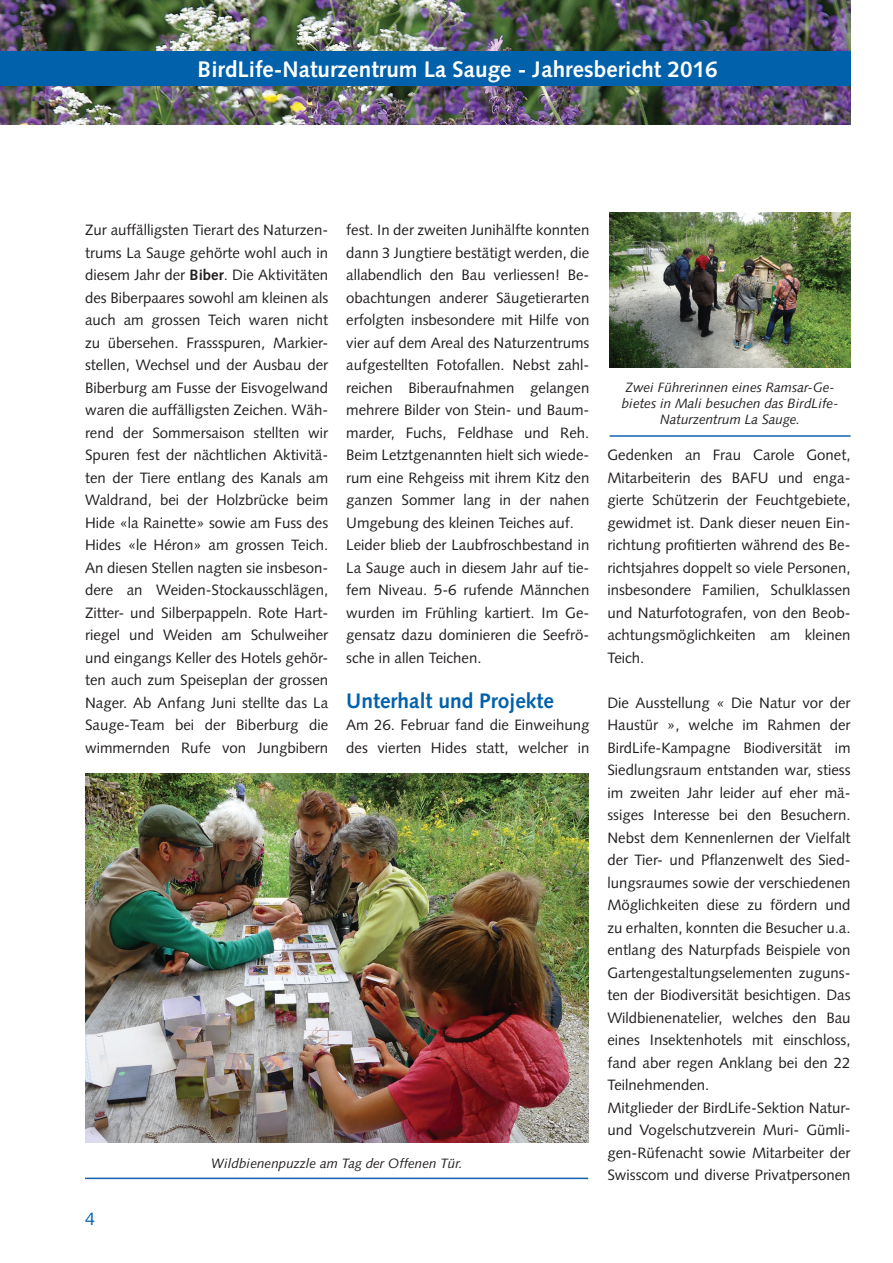
<style>
.page{position:relative;width:893px;height:1263px;background:#fff}
.page>*{position:absolute;margin:0;border:0;box-sizing:border-box;transform-origin:0 0}
.t1{font:700 22.5px "Syntax LT";color:#fff}
.t2{font:700 21px "Syntax LT";color:#0161aa}
.t3{font:18px "Syntax LT";color:#0161aa}
.t4{font:15px/22.5px "Syntax LT";color:#231f20}
.t5{font:italic 13.5px/16.2px "Syntax LT";color:#231f20;text-align:center}
.s1{font-weight:700}
</style>
<div class="page">
<img style="left:0;top:0;width:850px;height:125px">
<div style="left:0;top:51px;width:850px;height:34px;background:#0161aa"></div>
<img style="left:85px;top:773px;width:503px;height:369px">
<hr style="left:85px;top:1177px;width:503px;height:2px;background:#1361ab">
<img style="left:609px;top:213px;width:242px;height:155px">
<hr style="left:610px;top:435px;width:241px;height:2px;background:#1361ab">
<h1 class="t1" style="left:198px;top:56px;width:522px">BirdLife-Naturzentrum La Sauge - Jahresbericht 2016</h1>
<p class="t4" style="left:85px;top:219px;width:245px;text-align:justify">Zur auffälligsten Tierart des Naturzen&shy;trums La Sauge gehörte wohl auch in diesem Jahr der <span class="s1">Biber</span>. Die Aktivitäten des Biberpaares sowohl am kleinen als auch am grossen Teich waren nicht zu übersehen. Frassspuren, Markier&shy;stellen, Wechsel und der Ausbau der Biberburg am Fusse der Eisvogelwand waren die auffälligsten Zeichen. Wäh&shy;rend der Sommersaison stellten wir Spuren fest der nächtlichen Aktivitä&shy;ten der Tiere entlang des Kanals am Waldrand, bei der Holzbrücke beim Hide «la Rainette» sowie am Fuss des Hides «le Héron» am grossen Teich.<br>An diesen Stellen nagten sie insbeson&shy;dere an Weiden-Stockausschlägen, Zitter- und Silberpappeln. Rote Hart&shy;riegel und Weiden am Schulweiher und eingangs Keller des Hotels gehör&shy;ten auch zum Speiseplan der grossen Nager. Ab Anfang Juni stellte das La Sauge-Team bei der Biberburg die wimmernden Rufe von Jungbibern</p>
<p class="t4" style="left:346px;top:219px;width:245px">fest. In der zweiten Junihälfte konnten dann 3 Jungtiere bestätigt werden, die allabendlich den Bau verliessen! Be&shy;obachtungen anderer Säugetierarten erfolgten insbesondere mit Hilfe von vier auf dem Areal des Naturzentrums aufgestellten Fotofallen. Nebst zahl&shy;reichen Biberaufnahmen gelangen mehrere Bilder von Stein- und Baum&shy;marder, Fuchs, Feldhase und Reh.<br>Beim Letztgenannten hielt sich wiede&shy;rum eine Rehgeiss mit ihrem Kitz den ganzen Sommer lang in der nahen Umgebung des kleinen Teiches auf.<br>Leider blieb der Laubfroschbestand in La Sauge auch in diesem Jahr auf tie&shy;fem Niveau. 5-6 rufende Männchen wurden im Frühling kartiert. Im Ge&shy;gensatz dazu dominieren die Seefrö&shy;sche in allen Teichen.</p>
<h2 class="t2" style="left:346px;top:688px;width:209px">Unterhalt und Projekte</h2>
<p class="t4" style="left:346px;top:714px;width:245px">Am 26. Februar fand die Einweihung des vierten Hides statt, welcher in</p>
<p class="t3" style="left:85px;top:1208px;width:12px">4</p>
<p class="t5" style="left:211px;top:1155px;width:254px">Wildbienenpuzzle am Tag der Offenen Tür.</p>
<p class="t5" style="left:622px;top:379px;width:218px">Zwei Führerinnen eines Ramsar-Ge&shy;bietes in Mali besuchen das BirdLife-<br>Naturzentrum La Sauge.</p>
<p class="t4" style="left:607px;top:444px;width:245px;text-align:justify">Gedenken an Frau Carole Gonet, Mitarbeiterin des BAFU und enga&shy;gierte Schützerin der Feuchtgebiete, gewidmet ist. Dank dieser neuen Ein&shy;richtung profitierten während des Be&shy;richtsjahres doppelt so viele Personen, insbesondere Familien, Schulklassen und Naturfotografen, von den Beob&shy;achtungsmöglichkeiten am kleinen Teich.</p>
<p class="t4" style="left:607px;top:691px;width:245px">Die Ausstellung « Die Natur vor der Haustür », welche im Rahmen der BirdLife-Kampagne Biodiversität im Siedlungsraum entstanden war, stiess im zweiten Jahr leider auf eher mä&shy;ssiges Interesse bei den Besuchern.<br>Nebst dem Kennenlernen der Vielfalt der Tier- und Pflanzenwelt des Sied&shy;lungsraumes sowie der verschiedenen Möglichkeiten diese zu fördern und zu erhalten, konnten die Besucher u.a. entlang des Naturpfads Beispiele von Gartengestaltungselementen zuguns&shy;ten der Biodiversität besichtigen. Das Wildbienenatelier, welches den Bau eines Insektenhotels mit einschloss, fand aber regen Anklang bei den 22<br>Teilnehmenden.<br>Mitglieder der BirdLife-Sektion Natur&shy;und Vogelschutzverein Muri- Gümli&shy;gen-Rüfenacht sowie Mitarbeiter der Swisscom und diverse Privatpersonen</p>
</div>
